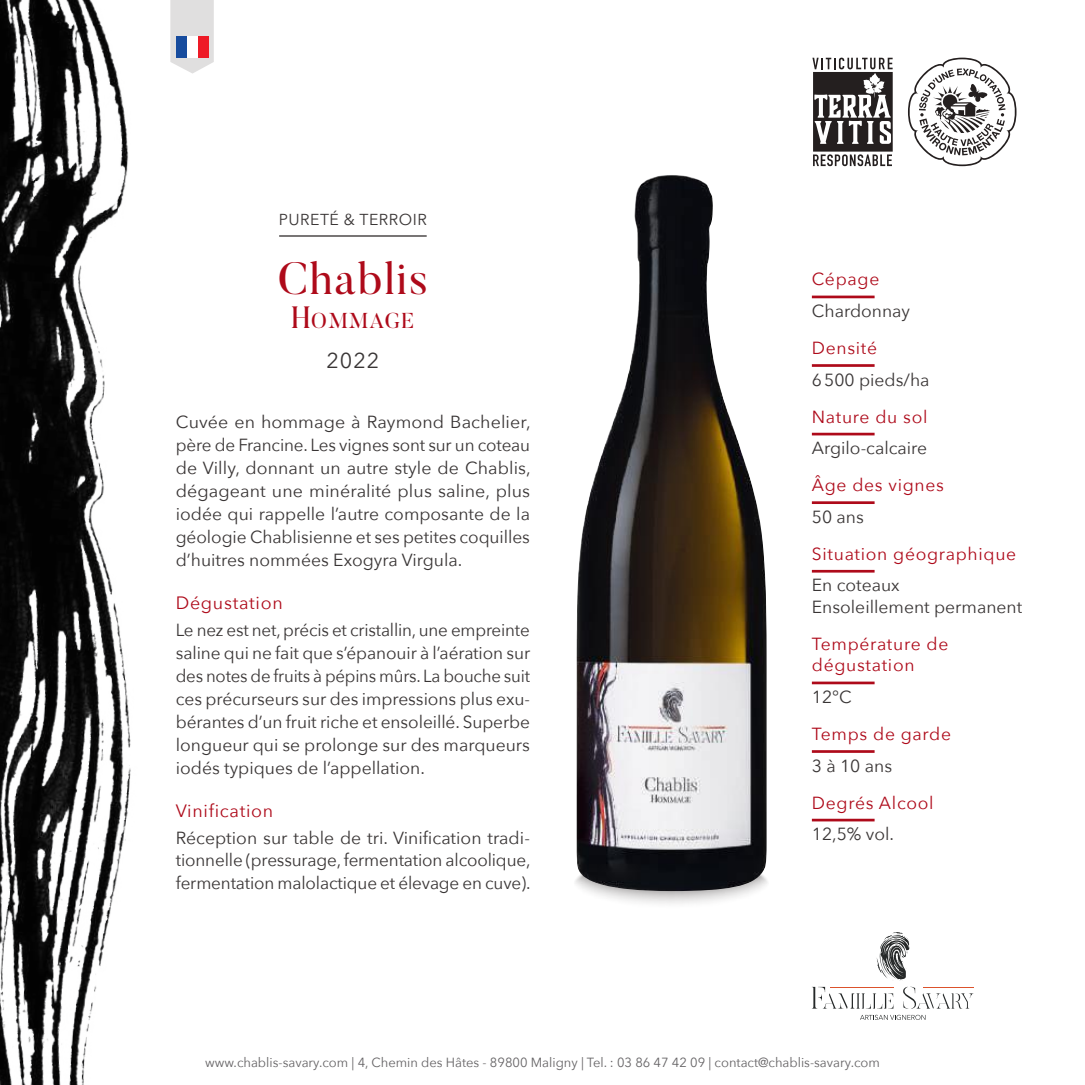
<style>
.page{position:relative;width:1085px;height:1085px;background:#fff}
.page>*{position:absolute;margin:0;border:0;box-sizing:border-box;transform-origin:0 0}
.t1{font:44.77px "Butler";letter-spacing:.04em;color:#ae0a1a}
.t2{font:21.6px "Avenir Next";color:#393535}
.t3{font:21.38px "Butler";letter-spacing:.055em;color:#ae0a1a}
.t4{font:17.78px "Avenir Next";letter-spacing:.04em;color:#ae0a1a}
.t5{font:17.55px/22.9px "Avenir Next";color:#393535;text-align:justify}
.t6{font:17.55px/21.6px "Avenir Next";letter-spacing:.04em;color:#ae0a1a}
.t7{font:15.75px "Avenir Next";letter-spacing:.03em;color:#393535}
.t8{font:13.28px "Avenir Next";color:#656365}
.s1{font-size:30.6px}
</style>
<div class="page">
<svg style="left:876px;top:932px;width:33px;height:48px"></svg>
<svg style="left:812px;top:986px;width:81px;height:22px"></svg>
<svg style="left:903px;top:986px;width:70px;height:22px"></svg>
<svg style="left:860px;top:1014px;width:65px;height:5px"></svg>
<img style="left:0;top:0;width:131px;height:1084px">
<svg style="left:573px;top:857px;width:196px;height:53px"></svg>
<img style="left:576px;top:175px;width:190px;height:715px">
<hr style="left:811px;top:295px;width:63px;height:3px;background:#ae0a1a">
<hr style="left:811px;top:364px;width:63px;height:3px;background:#ae0a1a">
<hr style="left:811px;top:432px;width:63px;height:3px;background:#ae0a1a">
<hr style="left:811px;top:501px;width:63px;height:3px;background:#ae0a1a">
<hr style="left:811px;top:570px;width:63px;height:2px;background:#ae0a1a">
<hr style="left:811px;top:681px;width:63px;height:3px;background:#ae0a1a">
<hr style="left:811px;top:750px;width:63px;height:2px;background:#ae0a1a">
<hr style="left:811px;top:818px;width:63px;height:3px;background:#ae0a1a">
<hr style="left:279px;top:235px;width:147px;height:2px;background:#393535">
<svg style="left:908px;top:58px;width:109px;height:108px"></svg>
<svg style="left:812px;top:58px;width:80px;height:108px"></svg>
<svg style="left:170px;top:0;width:44px;height:73px;background:#e3e0e0"></svg>
<div style="left:186px;top:36px;width:12px;height:22px;background:#fff"></div>
<div style="left:198px;top:36px;width:10px;height:22px;background:#ee1a26"></div>
<div style="left:176px;top:36px;width:10px;height:22px;background:#174c9e"></div>
<p class="t7" style="left:279px;top:206px;width:149px">PURETÉ &amp; TERROIR</p>
<h1 class="t1" style="left:278px;top:249px;width:152px">Chablis</h1>
<p class="t3" style="left:291px;top:307px;width:124px"><span class="s1">H</span>OMMAGE</p>
<p class="t2" style="left:326px;top:342px;width:54px">2022</p>
<p class="t5" style="left:176px;top:409px;width:356px">Cuvée en hommage à Raymond Bachelier, père de Francine. Les vignes sont sur un coteau de Villy, donnant un autre style de Chablis, dégageant une minéralité plus saline, plus iodée qui rappelle l’autre composante de la géologie Chablisienne et ses petites coquilles d’huitres nommées Exogyra Virgula.</p>
<p class="t4" style="left:176px;top:588px;width:108px">Dégustation</p>
<p class="t5" style="left:176px;top:617px;width:356px">Le nez est net, précis et cristallin, une empreinte saline qui ne fait que s’épanouir à l’aération sur des notes de fruits à pépins mûrs. La bouche suit ces précurseurs sur des impressions plus exu&shy;bérantes d’un fruit riche et ensoleillé. Superbe longueur qui se prolonge sur des marqueurs iodés typiques de l’appellation.</p>
<p class="t4" style="left:176px;top:795px;width:99px">Vinification</p>
<p class="t5" style="left:176px;top:825px;width:356px">Réception sur table de tri. Vinification tradi&shy;tionnelle (pressurage, fermentation alcoolique, fermentation malolactique et élevage en cuve).</p>
<p class="t6" style="left:811px;top:268px;width:69px">Cépage</p>
<p class="t5" style="left:811px;top:299px;width:100px">Chardonnay</p>
<p class="t6" style="left:811px;top:336px;width:67px">Densité</p>
<p class="t5" style="left:811px;top:367px;width:119px">6500 pieds/ha</p>
<p class="t6" style="left:811px;top:405px;width:117px">Nature du sol</p>
<p class="t5" style="left:811px;top:436px;width:117px">Argilo-calcaire</p>
<p class="t6" style="left:811px;top:473px;width:134px">Âge des vignes</p>
<p class="t5" style="left:811px;top:504px;width:53px">50 ans</p>
<p class="t6" style="left:811px;top:542px;width:206px">Situation géographique</p>
<p class="t5" style="left:811px;top:573px;width:212px;line-height:21.6px">En coteaux<br>Ensoleillement permanent</p>
<p class="t6" style="left:811px;top:632px;width:138px">Température de dégustation</p>
<p class="t5" style="left:811px;top:684px;width:41px">12°C</p>
<p class="t6" style="left:811px;top:722px;width:141px">Temps de garde</p>
<p class="t5" style="left:811px;top:753px;width:82px">3 à 10 ans</p>
<p class="t6" style="left:811px;top:790px;width:123px">Degrés Alcool</p>
<p class="t5" style="left:811px;top:821px;width:84px">12,5% vol.</p>
<p class="t8" style="left:205px;top:1051px;width:676px">www.chablis-savary.com | 4, Chemin des Hâtes - 89800 Maligny | Tel. : 03 86 47 42 09 | contact@chablis-savary.com</p>
</div>
